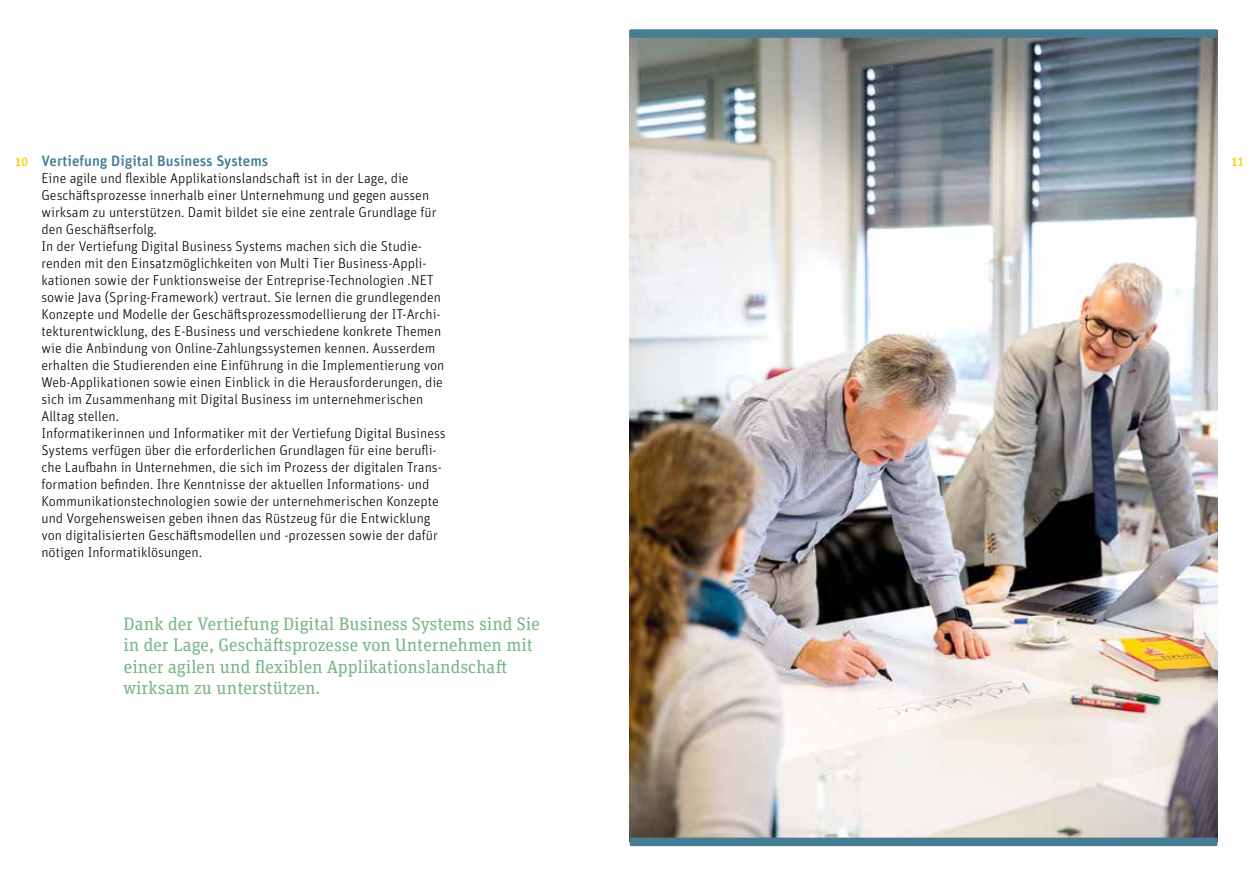
<style>
.page{position:relative;width:1259px;height:893px;background:#fff}
.page>*{position:absolute;margin:0;border:0;box-sizing:border-box;transform-origin:0 0}
.t1{font:18px/21.3px "Unit Slab Pro";color:#77b585}
.t2{font:500 15px "Unit Rounded Pro";color:#467d95}
.t3{font:300 14.25px/17px "Unit Rounded Pro";color:#000}
.t4{font:500 12px "Unit Rounded Pro";color:#fc0}
.s1{font-size:12px;color:#fc0}
</style>
<div class="page">
<img style="left:629px;top:38px;width:588px;height:804px">
<div style="left:630px;top:838px;width:587px;height:8px;background:#467d95;border-radius:2px"></div>
<div style="left:629px;top:29px;width:588px;height:9px;background:#467d95;border-radius:2px"></div>
<p class="t2" style="left:15px;top:150px;width:255px"><span class="s1">10</span> Vertiefung Digital Business Systems</p>
<p class="t4" style="left:1231px;top:153px;width:14px">11</p>
<p class="t3" style="left:41px;top:169px;width:406px">Eine agile und flexible Applikationslandschaft ist in der Lage, die Geschäftsprozesse innerhalb einer Unternehmung und gegen aussen wirksam zu unterstützen. Damit bildet sie eine zentrale Grundlage für den Geschäftserfolg.<br>In der Vertiefung Digital Business Systems machen sich die Studie&shy;renden mit den Einsatzmöglichkeiten von Multi Tier Business-Appli&shy;kationen sowie der Funktionsweise der Entreprise-Technologien .NET sowie Java (Spring-Framework) vertraut. Sie lernen die grundlegenden Konzepte und Modelle der Geschäftsprozessmodellierung der IT-Archi&shy;tekturentwicklung, des E-Business und verschiedene konkrete Themen wie die Anbindung von Online-Zahlungssystemen kennen. Ausserdem erhalten die Studierenden eine Einführung in die Implementierung von Web-Applikationen sowie einen Einblick in die Herausforderungen, die sich im Zusammenhang mit Digital Business im unternehmerischen Alltag stellen.<br>Informatikerinnen und Informatiker mit der Vertiefung Digital Business Systems verfügen über die erforderlichen Grundlagen für eine berufli&shy;che Laufbahn in Unternehmen, die sich im Prozess der digitalen Trans&shy;formation befinden. Ihre Kenntnisse der aktuellen Informations- und Kommunikationstechnologien sowie der unternehmerischen Konzepte und Vorgehensweisen geben ihnen das Rüstzeug für die Entwicklung von digitalisierten Geschäftsmodellen und -prozessen sowie der dafür nötigen Informatiklösungen.</p>
<p class="t1" style="left:123px;top:613px;width:418px">Dank der Vertiefung Digital Business Systems sind Sie in der Lage, Geschäftsprozesse von Unternehmen mit einer agilen und flexiblen Applikationslandschaft wirksam zu unterstützen.</p>
</div>
